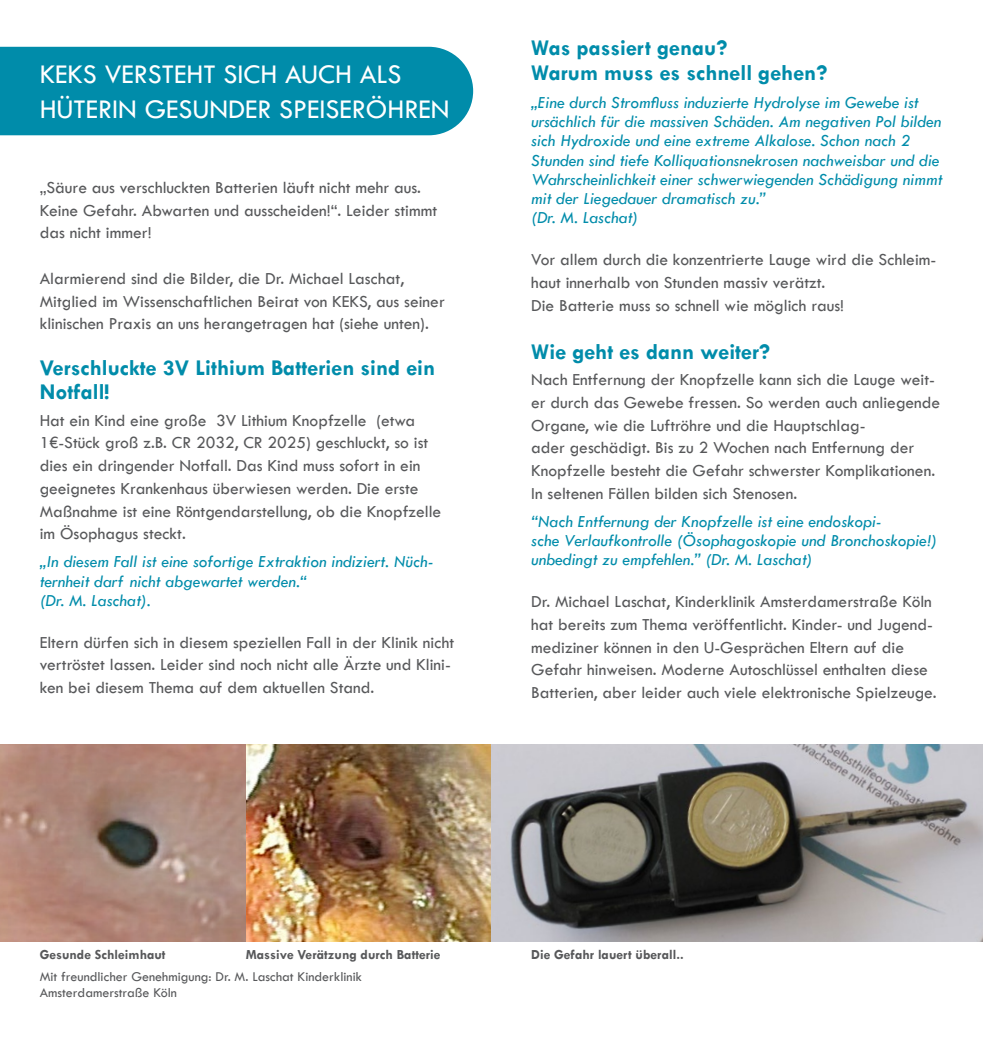
<style>
.page{position:relative;width:983px;height:1042px;background:#fff}
.page>*{position:absolute;margin:0;border:0;box-sizing:border-box;transform-origin:0 0}
.t1{font:28px/35px "Tw Cen";color:#fff}
.t2{font:700 22.75px/24.5px "Tw Cen";color:#008caa}
.t3{font:17.5px/22.8px "Tw Cen";color:#57585a}
.t4{font:italic 17.5px/19.2px "Tw Cen";color:#008caa}
.t5{font:14px/16.8px "Tw Cen";color:#57585a}
.t6{font:700 14px "Tw Cen";color:#57585a}
</style>
<div class="page">
<img style="left:0;top:744px;width:491px;height:197px">
<div style="left:0;top:47px;width:473px;height:88px;background:#008caa"></div>
<img style="left:491px;top:744px;width:491px;height:197px">
<p class="t1" style="left:40px;top:56px;width:411px">KEKS VERSTEHT SICH AUCH ALS<br>HÜTERIN GESUNDER SPEISERÖHREN</p>
<p class="t3" style="left:40px;top:176px;width:399px">„Säure aus verschluckten Batterien läuft nicht mehr aus.<br>Keine Gefahr. Abwarten und ausscheiden!“. Leider stimmt das nicht immer!</p>
<p class="t3" style="left:40px;top:267px;width:406px">Alarmierend sind die Bilder, die Dr. Michael Laschat,<br>Mitglied im Wissenschaftlichen Beirat von KEKS, aus seiner klinischen Praxis an uns herangetragen hat (siehe unten).</p>
<p class="t2" style="left:40px;top:355px;width:397px">Verschluckte 3V Lithium Batterien sind ein<br>Notfall!</p>
<p class="t3" style="left:40px;top:408px;width:403px">Hat ein Kind eine große 3V Lithium Knopfzelle (etwa 1€-Stück groß z.B. CR 2032, CR 2025) geschluckt, so ist dies ein dringender Notfall. Das Kind muss sofort in ein geeignetes Krankenhaus überwiesen werden. Die erste Maßnahme ist eine Röntgendarstellung, ob die Knopfzelle im Ösophagus steckt.</p>
<p class="t4" style="left:40px;top:552px;width:395px">„In diesem Fall ist eine sofortige Extraktion indiziert. Nüch&shy;ternheit darf nicht abgewartet werden.“<br>(Dr. M. Laschat).</p>
<p class="t3" style="left:40px;top:630px;width:416px">Eltern dürfen sich in diesem speziellen Fall in der Klinik nicht vertröstet lassen. Leider sind noch nicht alle Ärzte und Klini&shy;ken bei diesem Thema auf dem aktuellen Stand.</p>
<p class="t2" style="left:531px;top:35px;width:197px">Was passiert genau?</p>
<p class="t2" style="left:531px;top:60px;width:297px">Warum muss es schnell gehen?</p>
<p class="t4" style="left:531px;top:93px;width:412px">„Eine durch Stromfluss induzierte Hydrolyse im Gewebe ist ursächlich für die massiven Schäden. Am negativen Pol bilden sich Hydroxide und eine extreme Alkalose. Schon nach 2<br>Stunden sind tiefe Kolliquationsnekrosen nachweisbar und die Wahrscheinlichkeit einer schwerwiegenden Schädigung nimmt mit der Liegedauer dramatisch zu.”<br>(Dr. M. Laschat)</p>
<p class="t3" style="left:531px;top:248px;width:406px">Vor allem durch die konzentrierte Lauge wird die Schleim&shy;haut innerhalb von Stunden massiv verätzt.<br>Die Batterie muss so schnell wie möglich raus!</p>
<p class="t2" style="left:531px;top:339px;width:240px">Wie geht es dann weiter?</p>
<p class="t3" style="left:531px;top:368px;width:410px">Nach Entfernung der Knopfzelle kann sich die Lauge weit&shy;er durch das Gewebe fressen. So werden auch anliegende Organe, wie die Luftröhre und die Hauptschlag-<br>ader geschädigt. Bis zu 2 Wochen nach Entfernung der Knopfzelle besteht die Gefahr schwerster Komplikationen.<br>In seltenen Fällen bilden sich Stenosen.</p>
<p class="t4" style="left:531px;top:511px;width:407px">“Nach Entfernung der Knopfzelle ist eine endoskopi-<br>sche Verlaufkontrolle (Ösophagoskopie und Bronchoskopie!) unbedingt zu empfehlen.” (Dr. M. Laschat)</p>
<p class="t3" style="left:531px;top:590px;width:407px">Dr. Michael Laschat, Kinderklinik Amsterdamerstraße Köln hat bereits zum Thema veröffentlicht. Kinder- und Jugend&shy;mediziner können in den U-Gesprächen Eltern auf die Gefahr hinweisen. Moderne Autoschlüssel enthalten diese Batterien, aber leider auch viele elektronische Spielzeuge.</p>
<p class="t6" style="left:40px;top:946px;width:127px">Gesunde Schleimhaut</p>
<p class="t6" style="left:246px;top:946px;width:196px">Massive Verätzung durch Batterie</p>
<p class="t5" style="left:40px;top:967px;width:323px">Mit freundlicher Genehmigung: Dr. M. Laschat Kinderklinik<br>Amsterdamerstraße Köln</p>
<p class="t6" style="left:531px;top:946px;width:154px">Die Gefahr lauert überall..</p>
</div>
